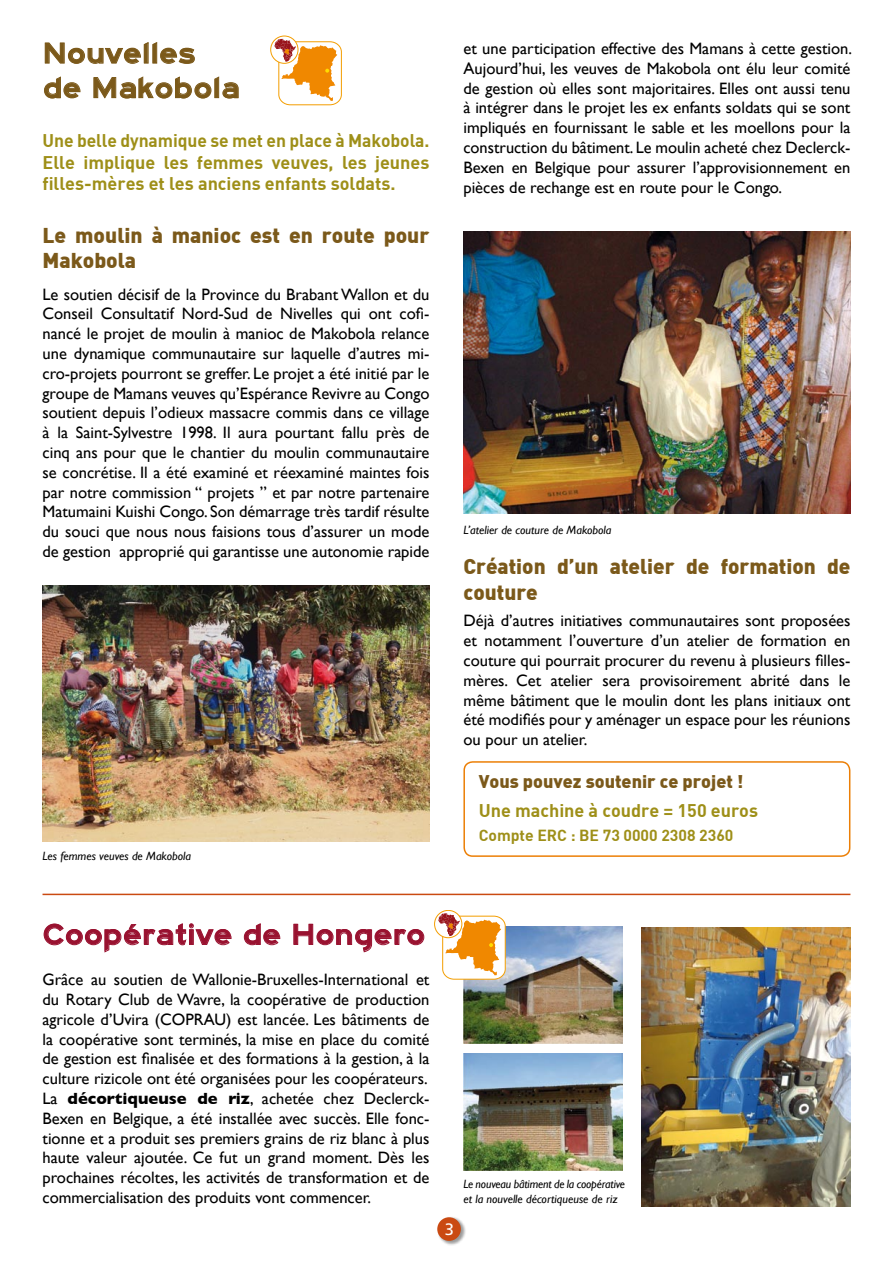
<style>
.page{position:relative;width:893px;height:1263px;background:#fff}
.page>*{position:absolute;margin:0;border:0;box-sizing:border-box;transform-origin:0 0}
.t1{font:30px "Highway Gothic Expanded";color:#991230}
.t2{font:30px/34.5px "Highway Gothic Expanded";color:#7b591a}
.t3{font:900 21px/25.2px "DIN";color:#7b591a}
.t4{font:18px/21.6px "DIN Bold";color:#9e8f18;text-align:justify}
.t5{font:900 18px "DIN";color:#7b591a}
.t6{font:16.5px/19.8px "Gill Sans";color:#000;text-align:justify}
.t7{font:16.5px "Frutiger";color:#fff}
.t8{font:15.75px "DIN Bold";color:#9e8f18}
.t9{font:italic 12px/14.4px "Gill Sans";color:#000}
.s1{font-weight:700}
</style>
<div class="page">
<div style="left:436px;top:1216px;width:31px;height:30px;background:#000;opacity:.4"></div>
<div style="left:437px;top:1217px;width:24px;height:24px;background:#ca4a12;border-radius:50%"></div>
<svg style="left:45px;top:42px;width:150px;height:22px"></svg>
<svg style="left:44px;top:76px;width:37px;height:23px"></svg>
<svg style="left:93px;top:76px;width:146px;height:23px"></svg>
<hr style="left:43px;top:894px;width:807px;height:1px;background:#ca4a12">
<svg style="left:44px;top:923px;width:188px;height:30px"></svg>
<svg style="left:244px;top:923px;width:36px;height:22px"></svg>
<svg style="left:293px;top:924px;width:131px;height:28px"></svg>
<div style="left:463px;top:761px;width:387px;height:96px;border:2px solid #ec7f06;border-radius:9px"></div>
<div style="left:279px;top:41px;width:63px;height:64px;border:1px solid #f49e00;border-radius:11px"></div>
<svg style="left:271px;top:36px;width:27px;height:27px"></svg>
<div style="left:270px;top:36px;width:28px;height:28px;border:1px solid #f49e00;border-radius:50%"></div>
<svg style="left:274px;top:39px;width:63px;height:62px"></svg>
<img style="left:463px;top:231px;width:387px;height:283px">
<img style="left:43px;top:586px;width:386px;height:256px">
<img style="left:641px;top:927px;width:209px;height:280px">
<img style="left:463px;top:926px;width:159px;height:117px">
<img style="left:463px;top:1054px;width:159px;height:117px">
<div style="left:443px;top:916px;width:62px;height:63px;background:#fff;border-radius:11px"></div>
<div style="left:442px;top:916px;width:64px;height:63px;border:1px solid #f49e00;border-radius:11px"></div>
<div style="left:434px;top:910px;width:28px;height:28px;border:1px solid #f49e00;border-radius:50%"></div>
<svg style="left:438px;top:913px;width:63px;height:62px"></svg>
<h1 class="t2" style="left:43px;top:37px;width:199px">Nouvelles de Makobola</h1>
<p class="t4" style="left:43px;top:129px;width:388px">Une belle dynamique se met en place à Makobola.<br>Elle implique les femmes veuves, les jeunes filles-mères et les anciens enfants soldats.</p>
<p class="t3" style="left:43px;top:223px;width:388px">Le moulin à manioc est en route pour<br>Makobola</p>
<p class="t6" style="left:43px;top:284px;width:388px">Le soutien décisif de la Province du Brabant Wallon et du Conseil Consultatif Nord-Sud de Nivelles qui ont cofi&shy;nancé le projet de moulin à manioc de Makobola relance une dynamique communautaire sur laquelle d’autres mi&shy;cro-projets pourront se greffer. Le projet a été initié par le groupe de Mamans veuves qu’Espérance Revivre au Congo soutient depuis l’odieux massacre commis dans ce village à la Saint-Sylvestre 1998. Il aura pourtant fallu près de cinq ans pour que le chantier du moulin communautaire se concrétise. Il a été examiné et réexaminé maintes fois par notre commission “ projets ” et par notre partenaire Matumaini Kuishi Congo. Son démarrage très tardif résulte du souci que nous nous faisions tous d’assurer un mode de gestion approprié qui garantisse une autonomie rapide</p>
<p class="t9" style="left:43px;top:848px;width:150px">Les femmes veuves de Makobola</p>
<p class="t6" style="left:463px;top:38px;width:390px">et une participation effective des Mamans à cette gestion.<br>Aujourd’hui, les veuves de Makobola ont élu leur comité de gestion où elles sont majoritaires. Elles ont aussi tenu à intégrer dans le projet les ex enfants soldats qui se sont impliqués en fournissant le sable et les moellons pour la construction du bâtiment. Le moulin acheté chez Declerck-Bexen en Belgique pour assurer l’approvisionnement en pièces de rechange est en route pour le Congo.</p>
<p class="t9" style="left:463px;top:523px;width:149px">L’atelier de couture de Makobola</p>
<p class="t3" style="left:463px;top:555px;width:389px">Création d’un atelier de formation de couture</p>
<p class="t6" style="left:463px;top:611px;width:388px">Déjà d’autres initiatives communautaires sont proposées et notamment l’ouverture d’un atelier de formation en couture qui pourrait procurer du revenu à plusieurs filles&shy;mères. Cet atelier sera provisoirement abrité dans le même bâtiment que le moulin dont les plans initiaux ont été modifiés pour y aménager un espace pour les réunions ou pour un atelier.</p>
<p class="t5" style="left:479px;top:771px;width:266px">Vous pouvez soutenir ce projet !</p>
<p class="t4" style="left:479px;top:798px;width:281px">Une machine à coudre = 150 euros</p>
<p class="t8" style="left:479px;top:825px;width:256px">Compte ERC : BE 73 0000 2308 2360</p>
<h1 class="t1" style="left:43px;top:918px;width:384px">Coopérative de Hongero</h1>
<p class="t6" style="left:43px;top:970px;width:388px">Grâce au soutien de Wallonie-Bruxelles-International et du Rotary Club de Wavre, la coopérative de production agricole d’Uvira (COPRAU) est lancée. Les bâtiments de la coopérative sont terminés, la mise en place du comité de gestion est finalisée et des formations à la gestion, à la culture rizicole ont été organisées pour les coopérateurs.<br>La <span class="s1">décortiqueuse de riz</span>, achetée chez Declerck-Bexen en Belgique, a été installée avec succès. Elle fonc&shy;tionne et a produit ses premiers grains de riz blanc à plus haute valeur ajoutée. Ce fut un grand moment. Dès les prochaines récoltes, les activités de transformation et de commercialisation des produits vont commencer.</p>
<p class="t7" style="left:445px;top:1220px;width:11px">3</p>
<p class="t9" style="left:463px;top:1177px;width:163px">Le nouveau bâtiment de la coopérative et la nouvelle décortiqueuse de riz</p>
</div>
